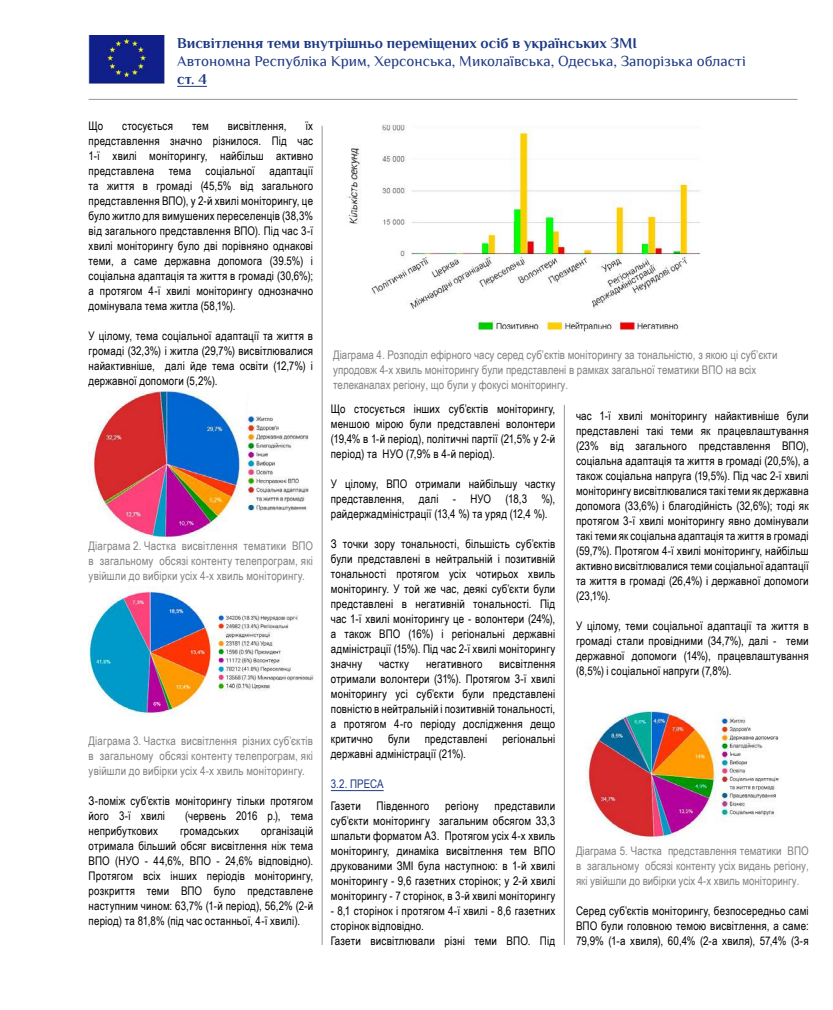
<style>
.page{position:relative;width:833px;height:1010px;background:#fff}
.page>*{position:absolute;margin:0;border:0;box-sizing:border-box;transform-origin:0 0}
.t1{font:15px "Philosopher";color:#1d3983}
.t2{font:700 15px "Philosopher";color:#1d3983}
.t3{font:11.88px/15px "Arial Narrow";letter-spacing:.015em;color:#000;text-align:justify}
.t4{font:11.88px/15px "Arial Narrow";color:#818181;text-align:justify}
.t5{font:11.88px "Arial Narrow";color:#1d3983}
</style>
<div class="page">
<hr style="left:89px;top:99px;width:708px;height:1px;background:#969798">
<hr style="left:322px;top:126px;width:1px;height:819px;background:#969798">
<hr style="left:564px;top:405px;width:1px;height:540px;background:#969798">
<hr style="left:331px;top:790px;width:53px;height:1px;background:#1d3983">
<img style="left:89px;top:35px;width:75px;height:48px">
<img style="left:346px;top:124px;width:355px;height:208px">
<img style="left:88px;top:391px;width:221px;height:145px">
<img style="left:89px;top:586px;width:225px;height:131px">
<hr style="left:177px;top:86px;width:30px;height:1px;background:#1d3983">
<img style="left:585px;top:710px;width:194px;height:130px">
<p class="t2" style="left:177px;top:35px;width:461px">Висвітлення теми внутрішньо переміщених осіб в українських ЗМІ</p>
<p class="t1" style="left:177px;top:53px;width:570px">Автономна Республіка Крим, Херсонська, Миколаївська, Одеська, Запорізька області</p>
<p class="t2" style="left:177px;top:71px;width:31px">ст. 4</p>
<p class="t3" style="left:89px;top:118px;width:226px;text-indent:217px">їх представлення значно різнилося. Під час 1-ї хвилі моніторингу, найбільш активно представлена тема соціальної адаптації та життя в громаді (45,5% від загального представлення ВПО), у 2-й хвилі моніторингу, це було житло для вимушених переселенців (38,3% від загального представлення ВПО). Під час 3-ї хвилі моніторингу було дві порівняно однакові теми, а саме державна допомога (39.5%) і соціальна адаптація та життя в громаді (30,6%); а протягом 4-ї хвилі моніторингу однозначно домінувала тема житла (58,1%).</p>
<p class="t3" style="left:89px;top:328px;width:226px">У цілому, тема соціальної адаптації та життя в громаді (32,3%) і житла (29,7%) висвітлювалися найактивніше, далі йде тема освіти (12,7%) і державної допомоги (5,2%).</p>
<p class="t3" style="left:89px;top:118px;width:16px">Що</p>
<p class="t3" style="left:122px;top:118px;width:52px">стосується</p>
<p class="t3" style="left:192px;top:118px;width:18px">тем</p>
<p class="t3" style="left:228px;top:118px;width:60px">висвітлення,</p>
<p class="t4" style="left:89px;top:538px;width:226px">Діаграма 2. Частка висвітлення тематики ВПО в загальному обсязі контенту телепрограм, які увійшли до вибірки усіх 4-х хвиль моніторингу.</p>
<p class="t4" style="left:89px;top:733px;width:226px">Діаграма 3. Частка висвітлення різних суб’єктів в загальному обсязі контенту телепрограм, які увійшли до вибірки усіх 4-х хвиль моніторингу.</p>
<p class="t3" style="left:89px;top:793px;width:226px">З-поміж суб’єктів моніторингу тільки протягом його 3-ї хвилі</p>
<p class="t3" style="left:185px;top:808px;width:129px">(червень 2016 р.), тема</p>
<p class="t3" style="left:89px;top:823px;width:71px">неприбуткових</p>
<p class="t3" style="left:180px;top:823px;width:60px">громадських</p>
<p class="t3" style="left:89px;top:823px;width:226px;text-indent:172px">організацій отримала більший обсяг висвітлення ніж тема ВПО (НУО - 44,6%, ВПО - 24,6% відповідно).<br>Протягом всіх інших періодів моніторингу, розкриття теми ВПО було представлене наступним чином: 63,7% (1-й період), 56,2% (2-й період) та 81,8% (під час останньої, 4-ї хвилі).</p>
<p class="t4" style="left:333px;top:347px;width:446px;text-align:left">Діаграма 4. Розподіл ефірного часу серед суб’єктів моніторингу за тональністю, з якою ці суб’єкти упродовж 4-х хвиль моніторингу були представлені в рамках загальної тематики ВПО на всіх телеканалах регіону, що були у фокусі моніторингу.</p>
<p class="t3" style="left:576px;top:408px;width:234px">час 1-ї хвилі моніторингу найактивніше були представлені такі теми як працевлаштування (23% від загального представлення ВПО), соціальна адаптація та життя в громаді (20,5%), а також соціальна напруга (19,5%). Під час 2-ї хвилі моніторингу висвітлювалися такі теми як державна допомога (33,6%) і благодійність (32,6%); тоді як протягом 3-ї хвилі моніторингу явно домінували такі теми як соціальна адаптація та життя в громаді (59,7%). Протягом 4-ї хвилі моніторингу, найбільш активно висвітлювалися теми соціальної адаптації та життя в громаді (26,4%) і державної допомоги (23,1%).</p>
<p class="t3" style="left:576px;top:618px;width:234px">У цілому, теми соціальної адаптації та життя в громаді стали провідними (34,7%), далі - теми державної допомоги (14%), працевлаштування (8,5%) і соціальної напруги (7,8%).</p>
<p class="t3" style="left:331px;top:401px;width:226px">Що стосується інших суб’єктів моніторингу, меншою мірою були представлені волонтери (19,4% в 1-й період), політичні партії (21,5% у 2-й період) та НУО (7,9% в 4-й період).</p>
<p class="t3" style="left:331px;top:476px;width:226px">У цілому, ВПО отримали найбільшу частку представлення, далі - НУО (18,3 %), райдержадміністрації (13,4 %) та уряд (12,4 %).</p>
<p class="t3" style="left:331px;top:536px;width:226px">З точки зору тональності, більшість суб’єктів були представлені в нейтральній і позитивній тональності протягом усіх чотирьох хвиль моніторингу. У той же час, деякі суб’єкти були представлені в негативній тональності. Під час 1-ї хвилі моніторингу це - волонтери (24%), а також ВПО (16%) і регіональні державні адміністрації (15%). Під час 2-ї хвилі моніторингу значну</p>
<p class="t3" style="left:331px;top:656px;width:226px;text-indent:168px">висвітлення отримали волонтери (31%). Протягом 3-ї хвилі моніторингу усі суб’єкти були представлені повністю в нейтральній і позитивній тональності, а протягом 4-го періоду дослідження дещо критично</p>
<p class="t3" style="left:379px;top:656px;width:32px">частку</p>
<p class="t3" style="left:426px;top:656px;width:58px">негативного</p>
<p class="t3" style="left:388px;top:731px;width:23px">були</p>
<p class="t3" style="left:425px;top:731px;width:64px">представлені</p>
<p class="t3" style="left:502px;top:731px;width:54px">регіональні</p>
<p class="t3" style="left:331px;top:746px;width:137px">державні адміністрації (21%).</p>
<p class="t5" style="left:331px;top:775px;width:54px">3.2. ПРЕСА</p>
<p class="t3" style="left:331px;top:798px;width:32px">Газети</p>
<p class="t3" style="left:376px;top:798px;width:54px">Південного</p>
<p class="t3" style="left:445px;top:798px;width:35px">регіону</p>
<p class="t3" style="left:331px;top:798px;width:226px;text-indent:164px">представили суб’єкти моніторингу загальним обсягом 33,3 шпальти форматом А3. Протягом усіх 4-х хвиль моніторингу, динаміка висвітлення тем ВПО друкованими ЗМІ була наступною: в 1-й хвилі моніторингу - 9,6 газетних сторінок; у 2-й хвилі моніторингу - 7 сторінок, в 3-й хвилі моніторингу</p>
<p class="t3" style="left:331px;top:903px;width:226px;text-align:left">- 8,1 сторінок і протягом 4-ї хвилі - 8,6 газетних сторінок відповідно.<br>Газети висвітлювали різні теми ВПО. Під</p>
<p class="t4" style="left:576px;top:843px;width:234px">Діаграма 5. Частка представлення тематики ВПО в загальному обсязі контенту усіх видань регіону, які увійшли до вибірки усіх 4-х хвиль моніторингу.</p>
<p class="t3" style="left:576px;top:903px;width:234px">Серед суб’єктів моніторингу, безпосередньо самі ВПО були головною темою висвітлення, а саме:<br>79,9% (1-а хвиля), 60,4% (2-а хвиля), 57,4% (3-я</p>
</div>
